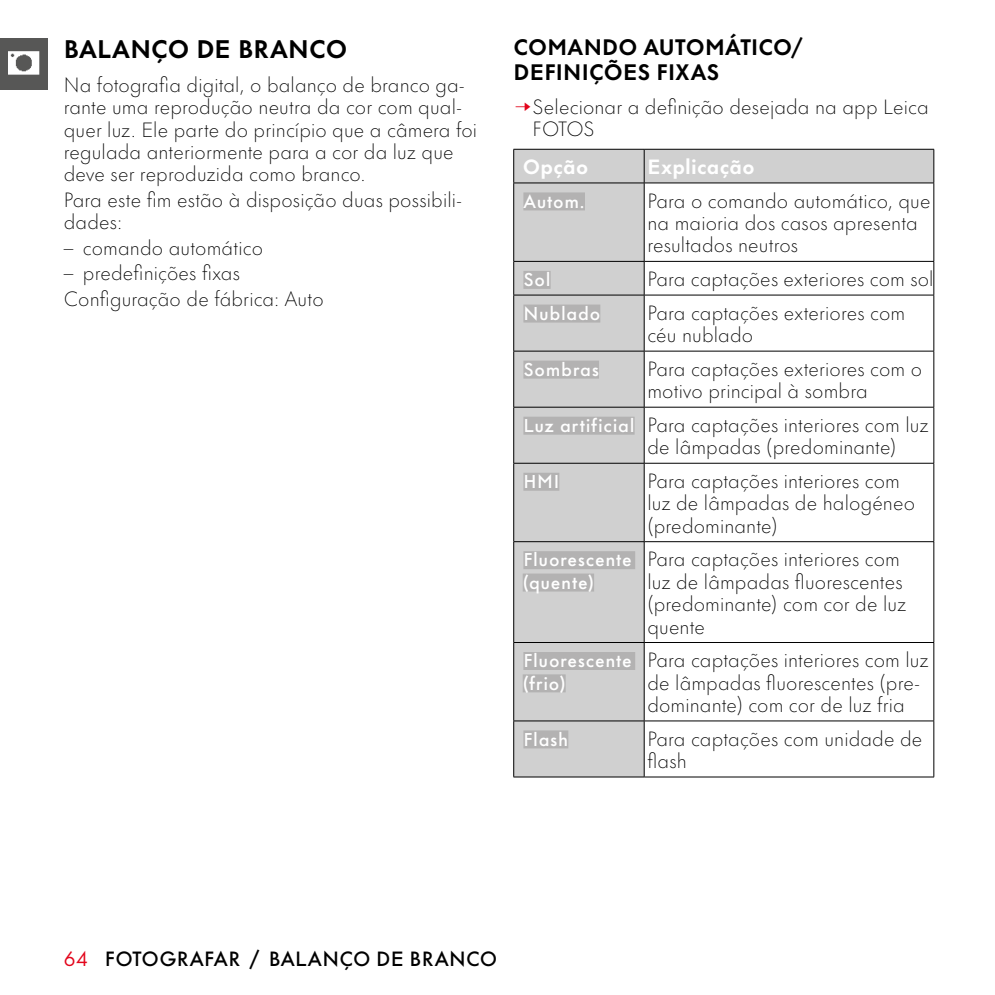
<style>
.page{position:relative;width:995px;height:995px;background:#fff}
.page>*{position:absolute;margin:0;border:0;box-sizing:border-box;transform-origin:0 0}
.Heading____Heading_01{font:700 23.62px "Futura Nowfor Leica Text";letter-spacing:.005em;color:#000}
.Heading____Heading_02{font:700 20.7px/25px "Futura Nowfor Leica Text";letter-spacing:.01em;color:#000}
.Text____Body_Text{font:300 19.12px/22.3px "Futura Nowfor Leica Text";letter-spacing:.005em;color:#000}
.t1{font:500 19.12px "Futura Nowfor Leica Text";letter-spacing:.015em;color:#000}
.Text____Body_Text-2{font:700 19.12px "Futura Nowfor Leica Text";letter-spacing:.015em;color:#fff}
.Text____Body_Text-3{font:500 17.32px/22.3px "Futura Nowfor Leica Text";letter-spacing:.04em;color:#fff}
.s1{color:#e3051b}
.s2{font-weight:400;color:#e3051b}
</style>
<div class="page">
<div style="left:0;top:38px;width:48px;height:51px;background:#575756"></div>
<img style="left:9px;top:51px;width:31px;height:24px">
<svg style="left:514px;top:150px;width:419px;height:627px"></svg>
<hr style="left:644px;top:150px;width:1px;height:33px;background:#000">
<hr style="left:513px;top:183px;width:1px;height:78px;background:#000">
<hr style="left:644px;top:183px;width:1px;height:78px;background:#000">
<hr style="left:933px;top:183px;width:1px;height:78px;background:#000">
<hr style="left:513px;top:261px;width:131px;height:1px;background:#000">
<hr style="left:513px;top:262px;width:1px;height:33px;background:#000">
<hr style="left:644px;top:261px;width:290px;height:1px;background:#000">
<hr style="left:644px;top:262px;width:1px;height:33px;background:#000">
<hr style="left:933px;top:262px;width:1px;height:33px;background:#000">
<hr style="left:513px;top:295px;width:131px;height:1px;background:#000">
<hr style="left:513px;top:295px;width:1px;height:56px;background:#000">
<hr style="left:644px;top:295px;width:290px;height:1px;background:#000">
<hr style="left:644px;top:295px;width:1px;height:56px;background:#000">
<hr style="left:933px;top:295px;width:1px;height:56px;background:#000">
<hr style="left:513px;top:351px;width:131px;height:1px;background:#000">
<hr style="left:513px;top:351px;width:1px;height:56px;background:#000">
<hr style="left:644px;top:351px;width:290px;height:1px;background:#000">
<hr style="left:644px;top:351px;width:1px;height:56px;background:#000">
<hr style="left:933px;top:351px;width:1px;height:56px;background:#000">
<hr style="left:513px;top:407px;width:131px;height:1px;background:#000">
<hr style="left:513px;top:407px;width:1px;height:56px;background:#000">
<hr style="left:644px;top:407px;width:290px;height:1px;background:#000">
<hr style="left:644px;top:407px;width:1px;height:56px;background:#000">
<hr style="left:933px;top:407px;width:1px;height:56px;background:#000">
<hr style="left:513px;top:463px;width:131px;height:1px;background:#000">
<hr style="left:513px;top:464px;width:1px;height:77px;background:#000">
<hr style="left:644px;top:463px;width:290px;height:1px;background:#000">
<hr style="left:644px;top:464px;width:1px;height:77px;background:#000">
<hr style="left:933px;top:464px;width:1px;height:77px;background:#000">
<hr style="left:513px;top:541px;width:131px;height:1px;background:#000">
<hr style="left:513px;top:542px;width:1px;height:100px;background:#000">
<hr style="left:644px;top:541px;width:290px;height:1px;background:#000">
<hr style="left:644px;top:542px;width:1px;height:100px;background:#000">
<hr style="left:933px;top:542px;width:1px;height:100px;background:#000">
<hr style="left:513px;top:642px;width:131px;height:1px;background:#000">
<hr style="left:513px;top:643px;width:1px;height:78px;background:#000">
<hr style="left:644px;top:642px;width:290px;height:1px;background:#000">
<hr style="left:644px;top:643px;width:1px;height:78px;background:#000">
<hr style="left:933px;top:643px;width:1px;height:78px;background:#000">
<hr style="left:513px;top:721px;width:131px;height:1px;background:#000">
<hr style="left:513px;top:721px;width:1px;height:56px;background:#000">
<hr style="left:644px;top:721px;width:290px;height:1px;background:#000">
<hr style="left:644px;top:721px;width:1px;height:56px;background:#000">
<hr style="left:933px;top:721px;width:1px;height:56px;background:#000">
<hr style="left:513px;top:777px;width:131px;height:1px;background:#000">
<hr style="left:644px;top:777px;width:290px;height:1px;background:#000">
<hr style="left:513px;top:149px;width:131px;height:1px;background:#000">
<hr style="left:513px;top:150px;width:1px;height:33px;background:#000">
<hr style="left:644px;top:149px;width:290px;height:1px;background:#000">
<hr style="left:933px;top:150px;width:1px;height:33px;background:#000">
<hr style="left:513px;top:183px;width:131px;height:1px;background:#000">
<hr style="left:644px;top:183px;width:290px;height:1px;background:#000">
<div style="left:523px;top:192px;width:62px;height:18px;background:#b3b2b2"></div>
<div style="left:523px;top:271px;width:28px;height:18px;background:#b3b2b2"></div>
<div style="left:523px;top:305px;width:77px;height:18px;background:#b3b2b2"></div>
<div style="left:523px;top:361px;width:76px;height:18px;background:#b3b2b2"></div>
<div style="left:523px;top:417px;width:112px;height:18px;background:#b3b2b2"></div>
<div style="left:523px;top:473px;width:36px;height:18px;background:#b3b2b2"></div>
<div style="left:523px;top:551px;width:112px;height:18px;background:#b3b2b2"></div>
<div style="left:523px;top:574px;width:71px;height:18px;background:#b3b2b2"></div>
<div style="left:523px;top:652px;width:112px;height:18px;background:#b3b2b2"></div>
<div style="left:523px;top:674px;width:43px;height:18px;background:#b3b2b2"></div>
<div style="left:523px;top:730px;width:45px;height:18px;background:#b3b2b2"></div>
<p class="Heading____Heading_01" style="left:64px;top:29px;width:285px">BALANÇO DE BRANCO</p>
<p class="Text____Body_Text" style="left:64px;top:73px;width:415px">Na fotografia digital, o balanço de branco ga&shy;rante uma reprodução neutra da cor com qual&shy;quer luz. Ele parte do princípio que a câmera foi regulada anteriormente para a cor da luz que deve ser reproduzida como branco.</p>
<p class="Text____Body_Text" style="left:64px;top:188px;width:399px">Para este fim estão à disposição duas possibili&shy;dades:</p>
<p class="Text____Body_Text" style="left:64px;top:236px;width:201px">– comando automático</p>
<p class="Text____Body_Text" style="left:64px;top:261px;width:178px">– predefinições fixas</p>
<p class="Text____Body_Text" style="left:64px;top:287px;width:261px">Configuração de fábrica: Auto</p>
<p class="Heading____Heading_02" style="left:513px;top:33px;width:291px">COMANDO AUTOMÁTICO/<br>DEFINIÇÕES FIXAS</p>
<p class="Text____Body_Text" style="left:533px;top:95px;width:398px;text-indent:-19px"><span class="s1">→</span>Selecionar a definição desejada na app Leica<br>FOTOS</p>
<p class="Text____Body_Text-2" style="left:523px;top:150px;width:67px">Opção</p>
<p class="Text____Body_Text-2" style="left:647px;top:150px;width:109px">Explicação</p>
<p class="Text____Body_Text-3" style="left:523px;top:189px;width:63px">Autom.</p>
<p class="Text____Body_Text" style="left:647px;top:188px;width:285px">Para o comando automático, que na maioria dos casos apresenta resultados neutros</p>
<p class="Text____Body_Text-3" style="left:523px;top:267px;width:29px">Sol</p>
<p class="Text____Body_Text" style="left:647px;top:267px;width:288px">Para captações exteriores com sol</p>
<p class="Text____Body_Text-3" style="left:523px;top:301px;width:78px">Nublado</p>
<p class="Text____Body_Text" style="left:647px;top:301px;width:259px">Para captações exteriores com céu nublado</p>
<p class="Text____Body_Text-3" style="left:523px;top:357px;width:77px">Sombras</p>
<p class="Text____Body_Text" style="left:647px;top:357px;width:276px">Para captações exteriores com o motivo principal à sombra</p>
<p class="Text____Body_Text-3" style="left:523px;top:413px;width:113px">Luz artificial</p>
<p class="Text____Body_Text" style="left:647px;top:413px;width:283px">Para captações interiores com luz de lâmpadas (predominante)</p>
<p class="Text____Body_Text-3" style="left:523px;top:469px;width:37px">HMI</p>
<p class="Text____Body_Text" style="left:647px;top:469px;width:269px">Para captações interiores com luz de lâmpadas de halogéneo (predominante)</p>
<p class="Text____Body_Text-3" style="left:523px;top:547px;width:111px">Fluorescente (quente)</p>
<p class="Text____Body_Text" style="left:647px;top:547px;width:260px">Para captações interiores com luz de lâmpadas fluorescentes (predominante) com cor de luz quente</p>
<p class="Text____Body_Text-3" style="left:523px;top:648px;width:111px">Fluorescente (frio)</p>
<p class="Text____Body_Text" style="left:647px;top:648px;width:283px">Para captações interiores com luz de lâmpadas fluorescentes (pre&shy;dominante) com cor de luz fria</p>
<p class="Text____Body_Text-3" style="left:523px;top:727px;width:46px">Flash</p>
<p class="Text____Body_Text" style="left:647px;top:726px;width:277px">Para captações com unidade de flash</p>
<p class="t1" style="left:64px;top:943px;width:435px"><span class="s2">64</span> FOTOGRAFAR / BALANÇO DE BRANCO</p>
</div>
